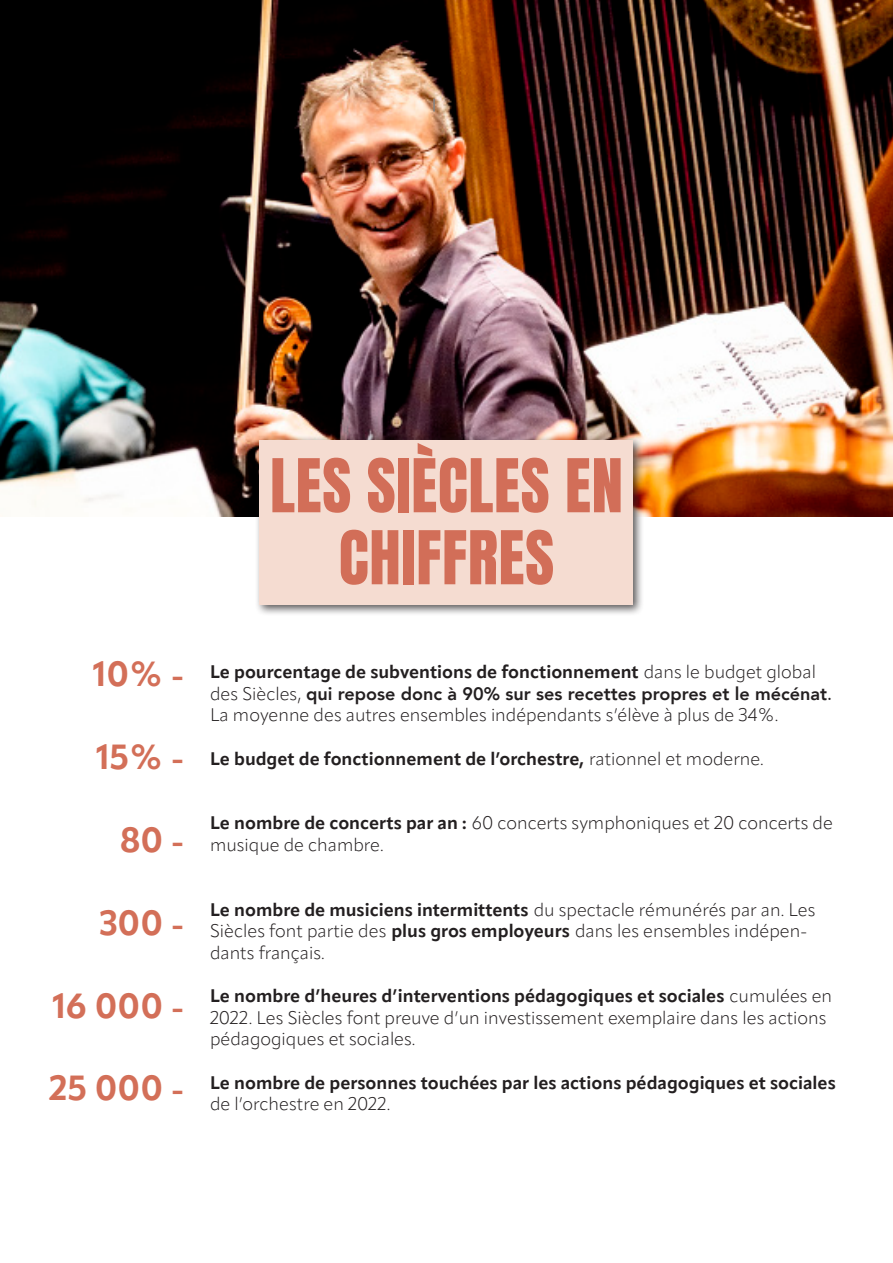
<style>
.page{position:relative;width:893px;height:1263px;background:#fff}
.page>*{position:absolute;margin:0;border:0;box-sizing:border-box;transform-origin:0 0}
.t1{font:63px/72px "Anton";letter-spacing:.01em;color:#d26e58;text-align:center}
.t2{font:700 34.5px "Apparat";color:#d36f58}
.t3{font:300 18px/21.6px "Apparat";color:#231f20}
.t4{font:700 18px/21.6px "Apparat";color:#231f20}
.s1{font-weight:700}
.s2{font-family:"Avenir";font-weight:800}
.s3{font-family:"Avenir";font-weight:400}
.s4{font-weight:300}
</style>
<div class="page">
<img style="left:0;top:0;width:893px;height:517px">
<svg style="left:433px;top:99px;width:2px;height:13px"></svg>
<div style="left:255px;top:435px;width:389px;height:181px;background:#231f20;opacity:.75"></div>
<div style="left:260px;top:441px;width:373px;height:164px;background:#f5dcd1"></div>
<p class="t1" style="left:270px;top:454px;width:354px">LES SIÈCLES EN<br>CHIFFRES</p>
<p class="t2" style="left:93px;top:653px;width:93px">10% -</p>
<p class="t2" style="left:96px;top:736px;width:89px">15% -</p>
<p class="t2" style="left:120px;top:819px;width:65px">80 -</p>
<p class="t2" style="left:99px;top:902px;width:86px">300 -</p>
<p class="t2" style="left:52px;top:984px;width:133px">16 000 -</p>
<p class="t2" style="left:49px;top:1067px;width:136px">25 000 -</p>
<p class="t3" style="left:210px;top:661px;width:624px"><span class="s1">Le pourcentage de subventions de fonctionnement</span> dans le budget global des Siècles, <span class="s2">qui repose donc à 90% sur ses recettes propres et le mécénat</span><span class="s3">.<br></span>La moyenne des autres ensembles indépendants s’élève à plus de 34%.</p>
<p class="t4" style="left:210px;top:747px;width:555px">Le budget de fonctionnement de l’orchestre, <span class="s4">rationnel et moderne.</span></p>
<p class="t3" style="left:210px;top:812px;width:624px"><span class="s1">Le nombre de concerts par an :</span> 60 concerts symphoniques et 20 concerts de musique de chambre.</p>
<p class="t3" style="left:210px;top:899px;width:607px"><span class="s1">Le nombre de musiciens intermittents</span> du spectacle rémunérés par an. Les<br>Siècles font partie des <span class="s1">plus gros employeurs</span> dans les ensembles indépen&shy;dants français.</p>
<p class="t3" style="left:210px;top:985px;width:624px"><span class="s1">Le nombre d’heures d’interventions pédagogiques et sociales</span> cumulées en<br>2022. Les Siècles font preuve d’un investissement exemplaire dans les actions pédagogiques et sociales.</p>
<p class="t4" style="left:210px;top:1071px;width:627px">Le nombre de personnes touchées par les actions pédagogiques et sociales <span class="s4">de l’orchestre en 2022.</span></p>
</div>
